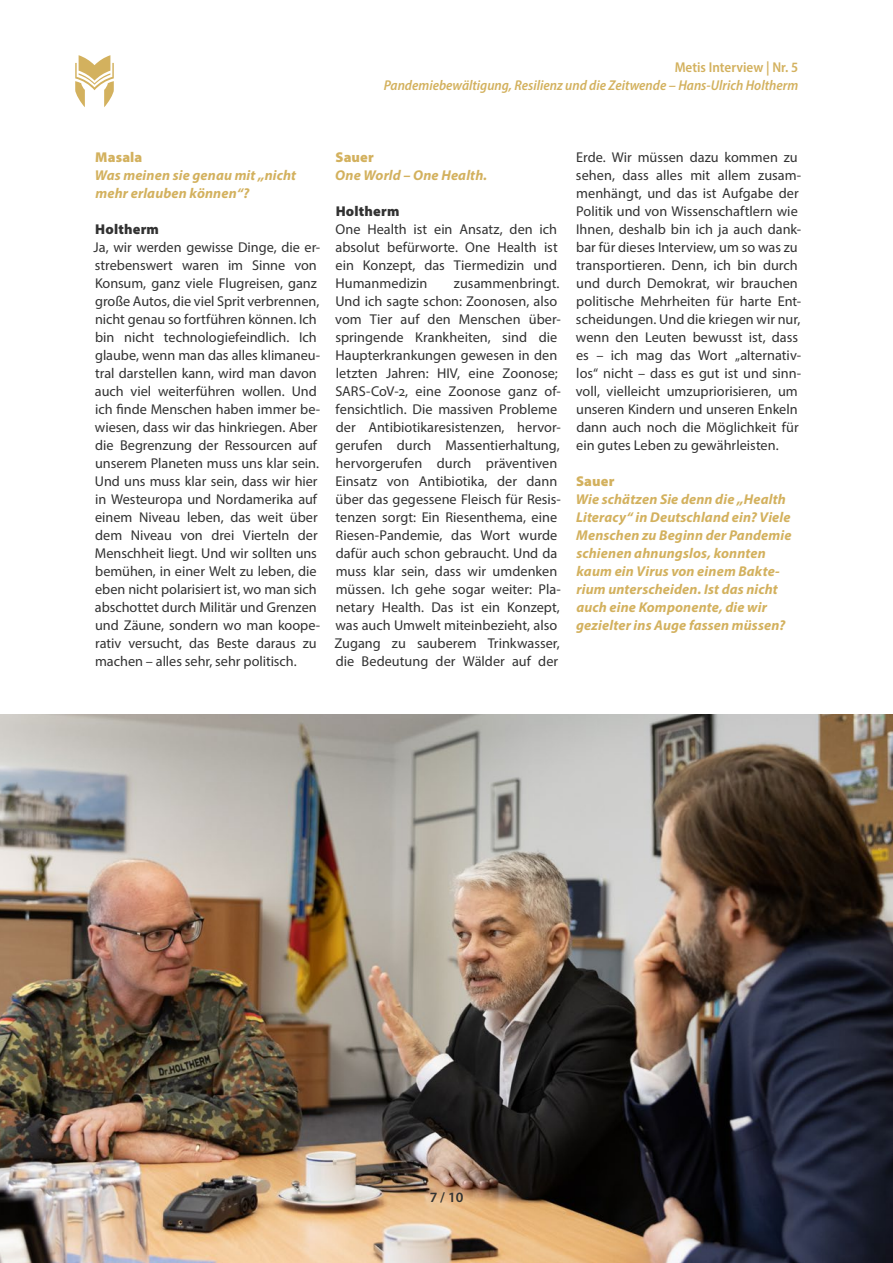
<style>
.page{position:relative;width:893px;height:1263px;background:#fff}
.page>*{position:absolute;margin:0;border:0;box-sizing:border-box;transform-origin:0 0}
.t1{font:14.25px/18px "Myriad Pro";color:#323232}
.t2{font:italic 700 14.25px/18px "Myriad Pro";letter-spacing:.01em;color:#d3b15e}
.t3{font:italic 600 semi-condensed 14.25px "Myriad Pro";color:#d3b15e}
.t4{font:600 semi-condensed 14.25px "Myriad Pro";color:#d3b15e}
.t5{font:900 14.25px "Myriad Pro";letter-spacing:.01em;color:#d3b15e}
.t6{font:900 14.25px "Myriad Pro";letter-spacing:.01em;color:#323232}
.t7{font:600 14.25px "Myriad Pro";color:#323232}
</style>
<div class="page">
<img style="left:0;top:715px;width:893px;height:548px">
<svg style="left:75px;top:55px;width:39px;height:52px"></svg>
<p class="t4" style="left:675px;top:58px;width:125px">Metis Interview | Nr. 5</p>
<p class="t3" style="left:384px;top:76px;width:416px">Pandemiebewältigung, Resilienz und die Zeitwende – Hans-Ulrich Holtherm</p>
<p class="t5" style="left:95px;top:148px;width:49px">Masala</p>
<p class="t2" style="left:95px;top:166px;width:203px">Was meinen sie genau mit „nicht mehr erlauben können“?</p>
<p class="t6" style="left:95px;top:220px;width:65px">Holtherm</p>
<p class="t1" style="left:94px;top:238px;width:228px">Ja, wir werden gewisse Dinge, die er&shy;strebenswert waren im Sinne von Konsum, ganz viele Flugreisen, ganz große Autos, die viel Sprit verbrennen, nicht genau so fortführen können. Ich bin nicht technologiefeindlich. Ich glaube, wenn man das alles klimaneu&shy;tral darstellen kann, wird man davon auch viel weiterführen wollen. Und ich finde Menschen haben immer be&shy;wiesen, dass wir das hinkriegen. Aber die Begrenzung der Ressourcen auf unserem Planeten muss uns klar sein.<br>Und uns muss klar sein, dass wir hier in Westeuropa und Nordamerika auf einem Niveau leben, das weit über dem Niveau von drei Vierteln der Menschheit liegt. Und wir sollten uns bemühen, in einer Welt zu leben, die eben nicht polarisiert ist, wo man sich abschottet durch Militär und Grenzen und Zäune, sondern wo man koope&shy;rativ versucht, das Beste daraus zu machen – alles sehr, sehr politisch.</p>
<p class="t5" style="left:336px;top:148px;width:40px">Sauer</p>
<p class="t2" style="left:335px;top:166px;width:153px">One World – One Health.</p>
<p class="t6" style="left:336px;top:202px;width:65px">Holtherm</p>
<p class="t1" style="left:335px;top:220px;width:224px;text-align:justify">One Health ist ein Ansatz, den ich absolut befürworte. One Health ist ein Konzept, das Tiermedizin und Humanmedizin</p>
<p class="t1" style="left:334px;top:274px;width:228px;text-indent:119px">zusammenbringt.<br>Und ich sagte schon: Zoonosen, also vom Tier auf den Menschen über&shy;springende Krankheiten, sind die Haupterkrankungen gewesen in den letzten Jahren: HIV, eine Zoonose; SARS-CoV-2, eine Zoonose ganz of&shy;fensichtlich. Die massiven Probleme der Antibiotikaresistenzen, hervor&shy;gerufen durch Massentierhaltung, hervorgerufen durch präventiven Einsatz von Antibiotika, der dann über das gegessene Fleisch für Resis&shy;tenzen sorgt: Ein Riesenthema, eine Riesen-Pandemie, das Wort wurde dafür auch schon gebraucht. Und da muss klar sein, dass wir umdenken müssen. Ich gehe sogar weiter: Pla&shy;netary Health. Das ist ein Konzept, was auch Umwelt miteinbezieht, also Zugang zu sauberem Trinkwasser, die Bedeutung der Wälder auf der</p>
<p class="t1" style="left:576px;top:148px;width:227px">Erde. Wir müssen dazu kommen zu sehen, dass alles mit allem zusam&shy;menhängt, und das ist Aufgabe der Politik und von Wissenschaftlern wie Ihnen, deshalb bin ich ja auch dank&shy;bar für dieses Interview, um so was zu transportieren. Denn, ich bin durch und durch Demokrat, wir brauchen politische Mehrheiten für harte Ent&shy;scheidungen. Und die kriegen wir nur, wenn den Leuten bewusst ist, dass es – ich mag das Wort „alternativ&shy;los“ nicht – dass es gut ist und sinn&shy;voll, vielleicht umzupriorisieren, um unseren Kindern und unseren Enkeln dann auch noch die Möglichkeit für ein gutes Leben zu gewährleisten.</p>
<p class="t5" style="left:576px;top:472px;width:40px">Sauer</p>
<p class="t2" style="left:576px;top:490px;width:217px">Wie schätzen Sie denn die „Health<br>Literacy“ in Deutschland ein? Viele<br>Menschen zu Beginn der Pandemie schienen ahnungslos, konnten kaum ein Virus von einem Bakte&shy;rium unterscheiden. Ist das nicht auch eine Komponente, die wir gezielter ins Auge fassen müssen?</p>
<p class="t7" style="left:430px;top:1188px;width:35px">7 / 10</p>
</div>
